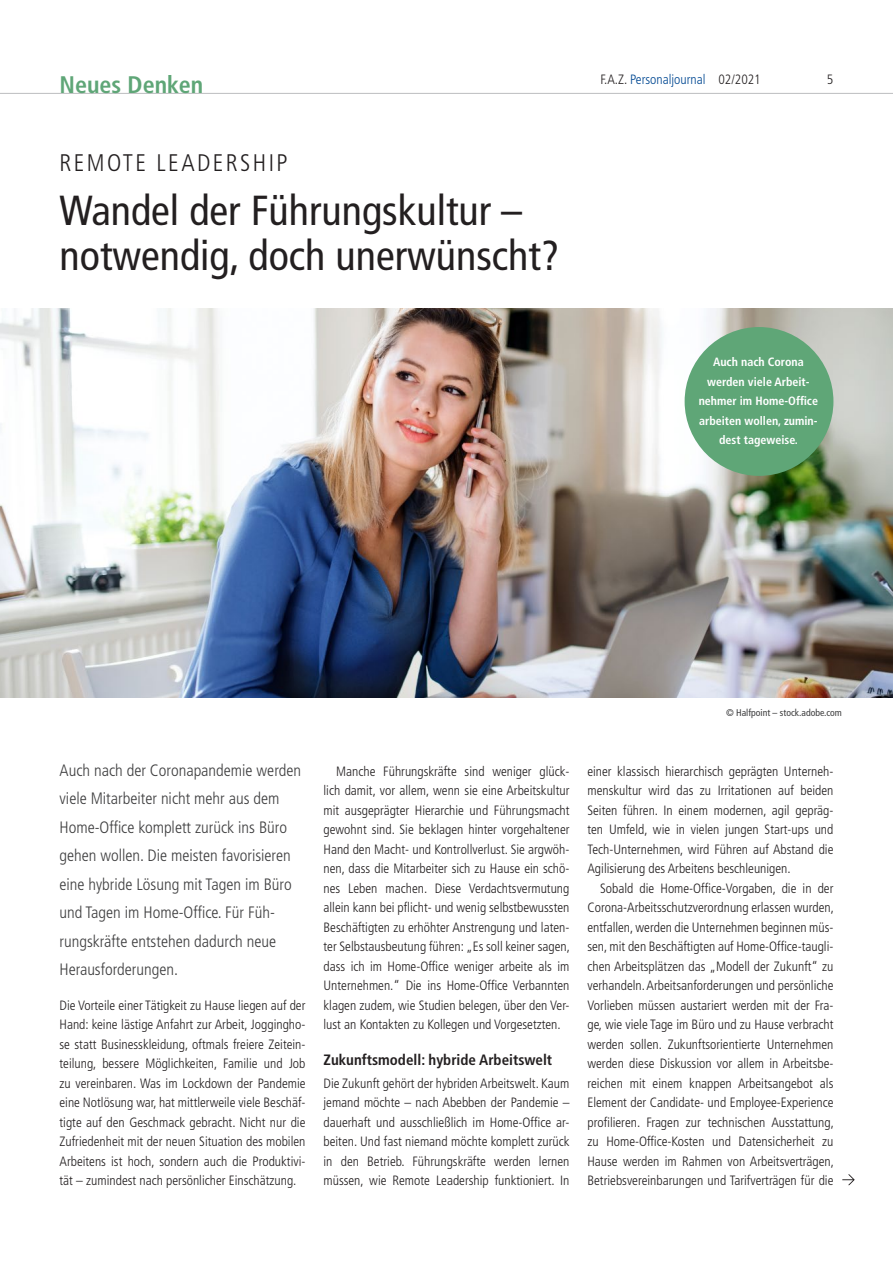
<style>
.page{position:relative;width:893px;height:1263px;background:#fff}
.page>*{position:absolute;margin:0;border:0;box-sizing:border-box;transform-origin:0 0}
.t1{font:condensed 42px/45px "Frutiger LT Std";color:#231f20}
.t2{font:300 condensed 24px "Frutiger LT Std";letter-spacing:.1em;color:#231f20}
.t3{font:700 condensed 24px "Frutiger LT Std";color:#5fa677}
.t4{font:300 condensed 16.5px/28.5px "Frutiger LT Std";color:#3e3e3f}
.t5{font:700 condensed 15px "Frutiger LT Std";color:#231f20}
.t6{font:300 condensed 13.5px/19.5px "Frutiger LT Std";color:#231f20;text-align:justify}
.t7{font:300 condensed 13.5px "Frutiger LT Std";color:#014892}
.t8{font:700 condensed 12px/19.5px "Frutiger LT Std";color:#fff;text-align:center}
.t9{font:condensed 9.75px "Frutiger LT Std";color:#3e3e3f}
.s1{color:#231f20}
</style>
<div class="page">
<hr style="left:0;top:93px;width:893px;height:1px;background:#bcbdc0">
<img style="left:0;top:308px;width:893px;height:390px">
<div style="left:685px;top:327px;width:148px;height:149px;background:#5fa677;border-radius:50%"></div>
<svg style="left:842px;top:1174px;width:13px;height:11px"></svg>
<h2 class="t3" style="left:60px;top:70px;width:145px">Neues Denken</h2>
<h2 class="t2" style="left:60px;top:149px;width:229px">REMOTE LEADERSHIP</h2>
<h1 class="t1" style="left:60px;top:188px;width:502px">Wandel der Führungskultur – notwendig, doch unerwünscht?</h1>
<p class="t7" style="left:600px;top:72px;width:162px"><span class="s1">F.A.Z.</span> Personaljournal <span class="s1">02/2021</span></p>
<p class="t6" style="left:827px;top:70px;width:8px">5</p>
<p class="t8" style="left:699px;top:352px;width:121px">Auch nach Corona werden viele Arbeit&shy;nehmer im Home-Office arbeiten wollen, zumin&shy;dest tageweise.</p>
<p class="t4" style="left:60px;top:756px;width:243px">Auch nach der Coronapandemie werden viele Mitarbeiter nicht mehr aus dem Home-Office komplett zurück ins Büro gehen wollen. Die meisten favorisieren eine hybride Lösung mit Tagen im Büro und Tagen im Home-Office. Für Füh&shy;rungskräfte entstehen dadurch neue Herausforderungen.</p>
<p class="t6" style="left:60px;top:995px;width:247px">Die Vorteile einer Tätigkeit zu Hause liegen auf der Hand: keine lästige Anfahrt zur Arbeit, Joggingho&shy;se statt Businesskleidung, oftmals freiere Zeitein&shy;teilung, bessere Möglichkeiten, Familie und Job zu vereinbaren. Was im Lockdown der Pandemie eine Notlösung war, hat mittlerweile viele Beschäf&shy;tigte auf den Geschmack gebracht. Nicht nur die Zufriedenheit mit der neuen Situation des mobilen Arbeitens ist hoch, sondern auch die Produktivi&shy;tät – zumindest nach persönlicher Einschätzung.</p>
<p class="t9" style="left:726px;top:707px;width:117px">© Halfpoint – stock.adobe.com</p>
<p class="t6" style="left:323px;top:761px;width:248px;text-indent:13px">Manche Führungskräfte sind weniger glück&shy;lich damit, vor allem, wenn sie eine Arbeitskultur mit ausgeprägter Hierarchie und Führungsmacht gewohnt sind. Sie beklagen hinter vorgehaltener Hand den Macht- und Kontrollverlust. Sie argwöh&shy;nen, dass die Mitarbeiter sich zu Hause ein schö&shy;nes Leben machen. Diese Verdachtsvermutung allein kann bei pflicht- und wenig selbstbewussten Beschäftigten zu erhöhter Anstrengung und laten&shy;ter Selbstausbeutung führen: „Es soll keiner sagen, dass ich im Home-Office weniger arbeite als im Unternehmen.“ Die ins Home-Office Verbannten klagen zudem, wie Studien belegen, über den Ver&shy;lust an Kontakten zu Kollegen und Vorgesetzten.</p>
<p class="t5" style="left:323px;top:1051px;width:230px">Zukunftsmodell: hybride Arbeitswelt</p>
<p class="t6" style="left:323px;top:1073px;width:247px">Die Zukunft gehört der hybriden Arbeitswelt. Kaum jemand möchte – nach Abebben der Pandemie – dauerhaft und ausschließlich im Home-Office ar&shy;beiten. Und fast niemand möchte komplett zurück in den Betrieb. Führungskräfte werden lernen müssen, wie Remote Leadership funktioniert. In</p>
<p class="t6" style="left:587px;top:761px;width:247px">einer klassisch hierarchisch geprägten Unterneh&shy;menskultur wird das zu Irritationen auf beiden Seiten führen. In einem modernen, agil gepräg&shy;ten Umfeld, wie in vielen jungen Start-ups und Tech-Unternehmen, wird Führen auf Abstand die Agilisierung des Arbeitens beschleunigen.</p>
<p class="t6" style="left:587px;top:878px;width:248px;text-indent:13px">Sobald die Home-Office-Vorgaben, die in der Corona-Arbeitsschutzverordnung erlassen wurden, entfallen, werden die Unternehmen beginnen müs&shy;sen, mit den Beschäftigten auf Home-Office-taugli&shy;chen Arbeitsplätzen das „Modell der Zukunft“ zu verhandeln. Arbeitsanforderungen und persönliche Vorlieben müssen austariert werden mit der Fra&shy;ge, wie viele Tage im Büro und zu Hause verbracht werden sollen. Zukunftsorientierte Unternehmen werden diese Diskussion vor allem in Arbeitsbe&shy;reichen mit einem knappen Arbeitsangebot als Element der Candidate- und Employee-Experience profilieren. Fragen zur technischen Ausstattung, zu Home-Office-Kosten und Datensicherheit zu Hause werden im Rahmen von Arbeitsverträgen, Betriebsvereinbarungen und Tarifverträgen für die</p>
</div>
